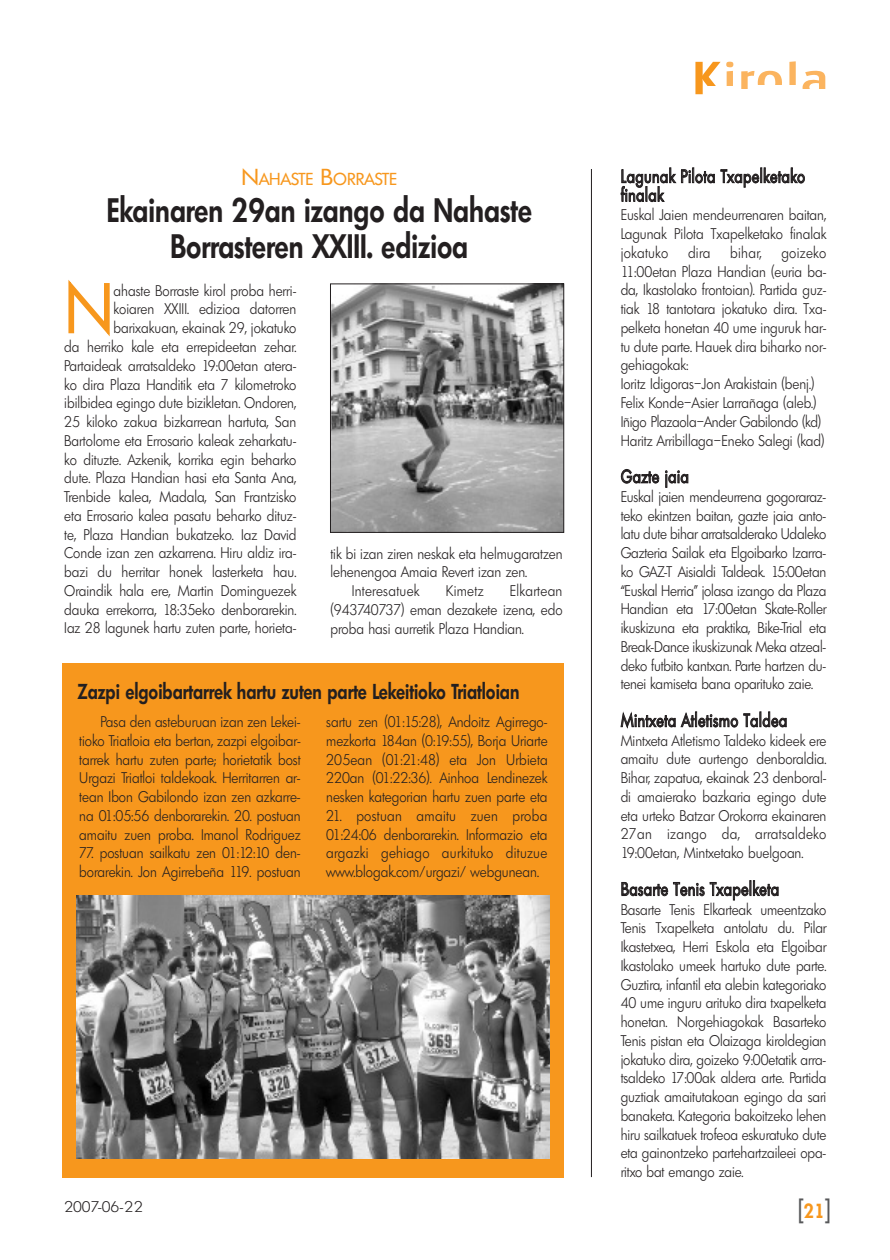
<style>
.page{position:relative;width:890px;height:1260px;background:#fff}
.page>*{position:absolute;margin:0;border:0;box-sizing:border-box;transform-origin:0 0}
.t1{font:300 67.05px "Limerick";color:#f7971d;scale:.9 1}
.t2{font:500 45px "Glasgow";letter-spacing:.055em;color:#fbb45f;scale:1.2 1}
.t3{font:600 33px/36px "Limerick";color:#231f20;text-align:center;scale:.8 1}
.t4{font:27px "Helvetica";color:#57585a;scale:.83 1}
.t5{font:600 21px "Limerick";color:#231f20;scale:.8 1}
.t6{font:18px/18.8px "Limerick";letter-spacing:.03em;color:#231f20;scale:.8 1}
.t7{font:16.8px "Limerick";color:#f7971d}
.t8{font:300 15px/18.8px "Limerick";color:#231f20;text-align:justify;scale:.9 1}
.t9{font:300 15px "Limerick";letter-spacing:.025em;color:#231f20;scale:.9 1}
.t10{font:300 15px "Limerick";color:#231f20}
.s1{font-size:22.5px}
.s2{color:#f7971d}
.s3{font-family:"Limerick";font-weight:600;font-size:19.8px;color:#f7971d}
</style>
<div class="page">
<svg style="left:62px;top:169px;width:530px;height:1009px"></svg>
<p class="t7" style="left:241px;top:169px;width:157px"><span class="s1">N</span>AHASTE <span class="s1">B</span>ORRASTE</p>
<h3 class="t3" style="left:107px;top:193px;width:533px">Ekainaren 29an izango da Nahaste<br>Borrasteren XXIII. edizioa</h3>
<h1 class="t1" style="left:65px;top:270px;width:55px">N</h1>
<p class="t8" style="left:64px;top:281px;width:259px;text-align:right">ahaste Borraste kirol proba herri-<br>koiaren XXIII. edizioa datorren barixakuan, ekainak 29, jokatuko<br>da herriko kale eta errepideetan zehar.<br>Partaideak arratsaldeko 19:00etan atera&shy;ko dira Plaza Handitik eta 7 kilometroko ibilbidea egingo dute bizikletan. Ondoren, 25 kiloko zakua bizkarrean hartuta, San Bartolome eta Errosario kaleak zeharkatu&shy;ko dituzte. Azkenik, korrika egin beharko dute. Plaza Handian hasi eta Santa Ana, Trenbide kalea, Madala, San Frantzisko eta Errosario kalea pasatu beharko dituz&shy;te, Plaza Handian bukatzeko. Iaz David Conde izan zen azkarrena. Hiru aldiz ira&shy;bazi du herritar honek lasterketa hau.<br>Oraindik hala ere, Martin Dominguezek dauka errekorra, 18:35eko denborarekin.<br>Iaz 28 lagunek hartu zuten parte, horieta-</p>
<p class="t8" style="left:330px;top:544px;width:259px">tik bi izan ziren neskak eta helmugaratzen</p>
<p class="t8" style="left:330px;top:562px;width:220px">lehenengoa Amaia Revert izan zen.</p>
<p class="t9" style="left:352px;top:582px;width:77px">Interesatuek</p>
<p class="t8" style="left:446px;top:581px;width:43px">Kimetz</p>
<p class="t8" style="left:330px;top:581px;width:259px;text-indent:179px">Elkartean (943740737) eman dezakete izena, edo proba hasi aurretik Plaza Handian.</p>
<h3 class="t5" style="left:78px;top:679px;width:553px">Zazpi elgoibartarrek hartu zuten parte Lekeitioko Triatloian</h3>
<p class="t8" style="left:79px;top:712px;width:247px;text-indent:21px">Pasa den asteburuan izan zen Lekei&shy;tioko Triatloia eta bertan, zazpi elgoibar&shy;tarrek hartu zuten parte; horietatik bost Urgazi Triatloi taldekoak. Herritarren ar&shy;tean Ibon Gabilondo izan zen azkarre&shy;na 01:05:56 denborarekin. 20. postuan amaitu zuen proba. Imanol Rodriguez</p>
<p class="t8" style="left:79px;top:843px;width:247px">77. postuan sailkatu zen 01:12:10 den&shy;borarekin. Jon Agirrebeña 119. postuan</p>
<p class="t8" style="left:326px;top:712px;width:247px">sartu zen (01:15:28), Andoitz Agirrego&shy;mezkorta 184an (0:19:55), Borja Uriarte 205ean (01:21:48) eta Jon Urbieta 220an (01:22:36). Ainhoa Lendinezek nesken kategorian hartu zuen parte eta</p>
<p class="t8" style="left:326px;top:806px;width:247px">21. postuan amaitu zuen proba 01:24:06 denborarekin. Informazio eta argazki gehiago aurkituko dituzue www.blogak.com/urgazi/ webgunean.</p>
<h2 class="t2" style="left:692px;top:52px;width:114px"><span class="s2">K</span>irola</h2>
<p class="t6" style="left:620px;top:167px;width:232px">Lagunak Pilota Txapelketako finalak</p>
<p class="t8" style="left:620px;top:206px;width:230px">Euskal Jaien mendeurrenaren baitan, Lagunak Pilota Txapelketako finalak jokatuko</p>
<p class="t8" style="left:620px;top:243px;width:230px;text-align:left;text-indent:161px">goizeko 11:00etan Plaza Handian (euria ba&shy;da, Ikastolako frontoian). Partida guz&shy;tiak 18 tantotara jokatuko dira. Txa&shy;pelketa honetan 40 ume inguruk har&shy;tu dute parte. Hauek dira biharko nor&shy;gehiagokak:<br>Ioritz Idigoras–Jon Arakistain (benj.)<br>Felix Konde–Asier Larrañaga (aleb.)<br>Iñigo Plazaola–Ander Gabilondo (kd)<br>Haritz Arribillaga–Eneko Salegi (kad)</p>
<p class="t6" style="left:620px;top:467px;width:86px">Gazte jaia</p>
<p class="t8" style="left:620px;top:487px;width:230px">Euskal jaien mendeurrena gogoraraz&shy;teko ekintzen baitan, gazte jaia anto&shy;latu dute bihar arratsalderako Udaleko Gazteria Sailak eta Elgoibarko Izarra&shy;ko GAZ-T Aisialdi Taldeak. 15:00etan “Euskal Herria” jolasa izango da Plaza Handian eta 17:00etan Skate-Roller ikuskizuna eta praktika, Bike-Trial eta Break-Dance ikuskizunak Meka atzeal&shy;deko futbito kantxan. Parte hartzen du&shy;tenei kamiseta bana oparituko zaie.</p>
<p class="t6" style="left:620px;top:711px;width:209px">Mintxeta Atletismo Taldea</p>
<p class="t8" style="left:620px;top:731px;width:230px">Mintxeta Atletismo Taldeko kideek ere amaitu dute aurtengo denboraldia.<br>Bihar, zapatua, ekainak 23 denboral&shy;di amaierako bazkaria egingo dute eta urteko Batzar Orokorra ekainaren 27an izango da, arratsaldeko 19:00etan, Mintxetako buelgoan.</p>
<p class="t6" style="left:620px;top:879px;width:199px">Basarte Tenis Txapelketa</p>
<p class="t8" style="left:620px;top:899px;width:230px">Basarte Tenis Elkarteak umeentzako Tenis Txapelketa antolatu du. Pilar Ikastetxea, Herri Eskola eta Elgoibar Ikastolako umeek hartuko dute parte.<br>Guztira, infantil eta alebin kategoriako 40 ume inguru arituko dira txapelketa honetan. Norgehiagokak Basarteko Tenis pistan eta Olaizaga kiroldegian jokatuko dira, goizeko 9:00etatik arra&shy;tsaldeko 17:00ak aldera arte. Partida guztiak amaitutakoan egingo da sari banaketa. Kategoria bakoitzeko lehen hiru sailkatuek trofeoa eskuratuko dute eta gainontzeko partehartzaileei opa&shy;ritxo bat emango zaie.</p>
<p class="t8" style="left:688px;top:243px;width:26px">dira</p>
<p class="t8" style="left:730px;top:243px;width:37px">bihar,</p>
<p class="t10" style="left:64px;top:1197px;width:80px">2007-06-22</p>
<h3 class="t4" style="left:797px;top:1192px;width:41px">[<span class="s3">21</span>]</h3>
</div>
